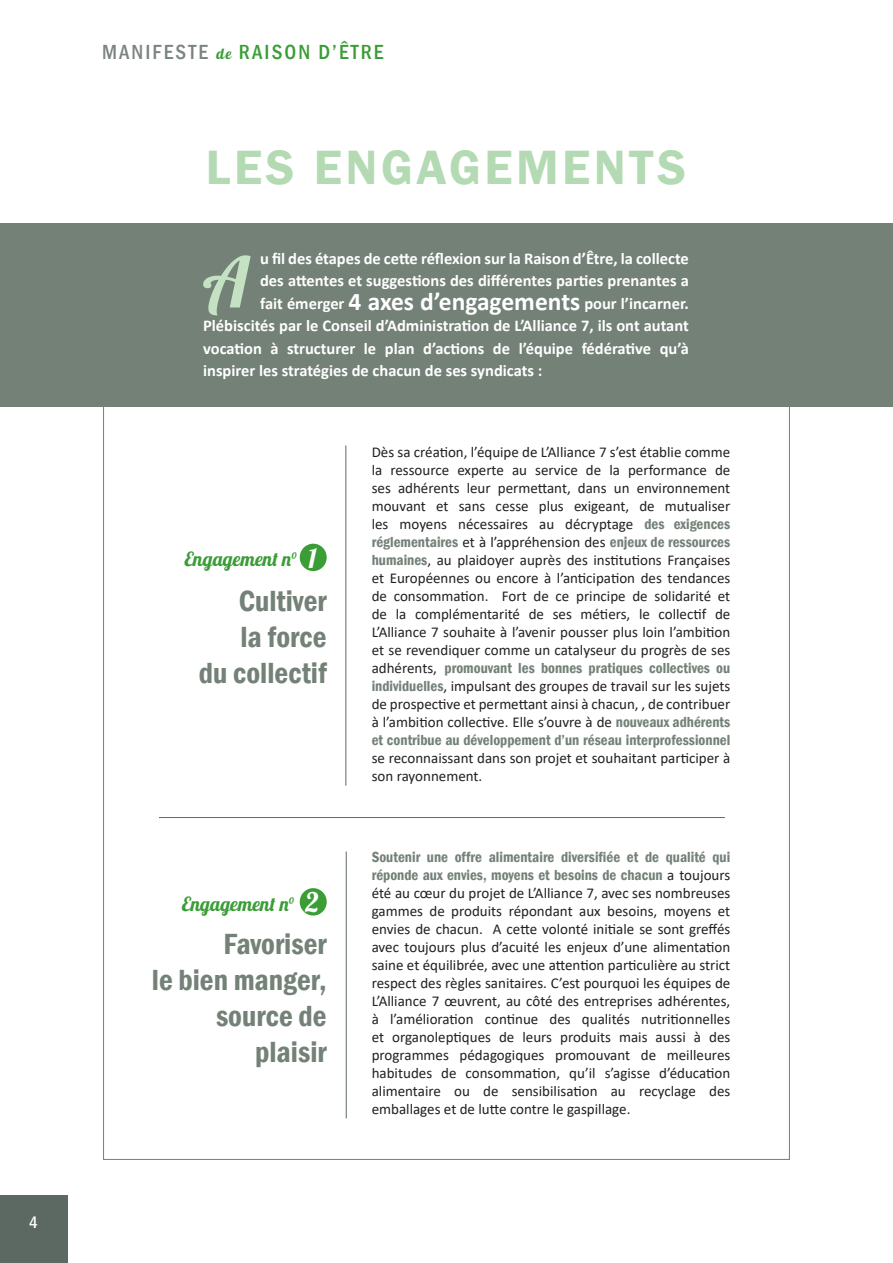
<style>
.page{position:relative;width:893px;height:1263px;background:#fff}
.page>*{position:absolute;margin:0;border:0;box-sizing:border-box;transform-origin:0 0}
.t1{font:69.6px "Lobster";color:#c4e2c3}
.t2{font:600 49.5px "Franklin Gothic";letter-spacing:.07em;color:#b4dab3}
.TITRE_1{font:600 condensed 30px/36px "Franklin Gothic";color:#738177;text-align:right}
.t3{font:500 condensed 21px "Franklin Gothic";letter-spacing:.1em;color:#3a9d36}
.TEXTE_ITALIQUE{font:19.5px "Lobster";color:#3a9d36}
.t4{font:500 condensed 16.8px "Franklin Gothic";color:#fff}
.t5{font:700 16.5px "Calibri";color:#fff}
.t6{font:15px/18px "Calibri";color:#231f20;text-align:justify}
.s1{color:#7b8480}
.s2{font-family:"Lobster";font-weight:400;font-stretch:normal;font-size:15px}
.s3{font-size:25.5px}
.s4{font-size:27px;color:#fff}
.s5{font-family:"Franklin Gothic";font-weight:600;font-stretch:condensed;color:#738177}
</style>
<div class="page">
<hr style="left:346px;top:445px;width:1px;height:341px;background:#5c6962">
<hr style="left:346px;top:851px;width:1px;height:267px;background:#5c6962">
<hr style="left:159px;top:817px;width:566px;height:1px;background:#5c6962">
<div style="left:0;top:1196px;width:67px;height:67px;background:#5c6962"></div>
<div style="left:300px;top:544px;width:27px;height:27px;background:#3a9d36;border-radius:50%"></div>
<div style="left:300px;top:888px;width:27px;height:27px;background:#3a9d36;border-radius:50%"></div>
<div style="left:0;top:223px;width:893px;height:184px;background:#738177"></div>
<p class="t4" style="left:29px;top:1211px;width:10px">4</p>
<p class="t3" style="left:102px;top:38px;width:283px"><span class="s1">MANIFESTE</span> <span class="s2">de</span> RAISON D’ÊTRE</p>
<p class="t2" style="left:206px;top:137px;width:482px">LES ENGAGEMENTS</p>
<p class="t1" style="left:203px;top:238px;width:48px">A</p>
<p class="t5" style="left:260px;top:247px;width:430px">u fil des étapes de cette réflexion sur la Raison d’Être, la collecte</p>
<p class="t5" style="left:260px;top:269px;width:430px">des attentes et suggestions des différentes parties prenantes a</p>
<p class="t5" style="left:260px;top:292px;width:430px">fait émerger <span class="s3">4 axes d’engagements</span> pour l’incarner.</p>
<p class="t5" style="left:203px;top:314px;width:487px">Plébiscités par le Conseil d’Administration de L’Alliance 7, ils ont autant</p>
<p class="t5" style="left:203px;top:337px;width:487px">vocation à structurer le plan d’actions de l’équipe fédérative qu’à</p>
<p class="t5" style="left:203px;top:359px;width:341px">inspirer les stratégies de chacun de ses syndicats :</p>
<p class="TEXTE_ITALIQUE" style="left:184px;top:547px;width:134px">Engagement n° <span class="s4">1</span></p>
<p class="TITRE_1" style="left:199px;top:583px;width:129px">Cultiver<br>la force<br>du collectif</p>
<p class="TEXTE_ITALIQUE" style="left:182px;top:891px;width:139px">Engagement n° <span class="s4">2</span></p>
<p class="TITRE_1" style="left:152px;top:926px;width:176px">Favoriser<br>le bien manger, source de plaisir</p>
<p class="t6" style="left:372px;top:442px;width:360px">Dès sa création, l’équipe de L’Alliance 7 s’est établie comme la ressource experte au service de la performance de ses adhérents leur permettant, dans un environnement mouvant et sans cesse plus exigeant, de mutualiser les moyens nécessaires au décryptage <span class="s5">des exigences réglementaires</span> et à l’appréhension des <span class="s5">enjeux de ressources humaines</span>, au plaidoyer auprès des institutions Françaises et Européennes ou encore à l’anticipation des tendances de consommation. Fort de ce principe de solidarité et de la complémentarité de ses métiers, le collectif de L’Alliance 7 souhaite à l’avenir pousser plus loin l’ambition et se revendiquer comme un catalyseur du progrès de ses adhérents, <span class="s5">promouvant les bonnes pratiques collectives ou individuelles</span>, impulsant des groupes de travail sur les sujets de prospective et permettant ainsi à chacun, , de contribuer à l’ambition collective. Elle s’ouvre à de <span class="s5">nouveaux adhérents et contribue au développement d’un réseau interprofessionnel </span>se reconnaissant dans son projet et souhaitant participer à son rayonnement.</p>
<p class="t6" style="left:372px;top:848px;width:360px"><span class="s5">Soutenir une offre alimentaire diversifiée et de qualité qui réponde aux envies, moyens et besoins de chacun</span> a toujours été au cœur du projet de L’Alliance 7, avec ses nombreuses gammes de produits répondant aux besoins, moyens et envies de chacun. A cette volonté initiale se sont greffés avec toujours plus d’acuité les enjeux d’une alimentation saine et équilibrée, avec une attention particulière au strict respect des règles sanitaires. C’est pourquoi les équipes de L’Alliance 7 œuvrent, au côté des entreprises adhérentes, à l’amélioration continue des qualités nutritionnelles et organoleptiques de leurs produits mais aussi à des programmes pédagogiques promouvant de meilleures habitudes de consommation, qu’il s’agisse d’éducation alimentaire ou de sensibilisation au recyclage des emballages et de lutte contre le gaspillage.</p>
</div>
